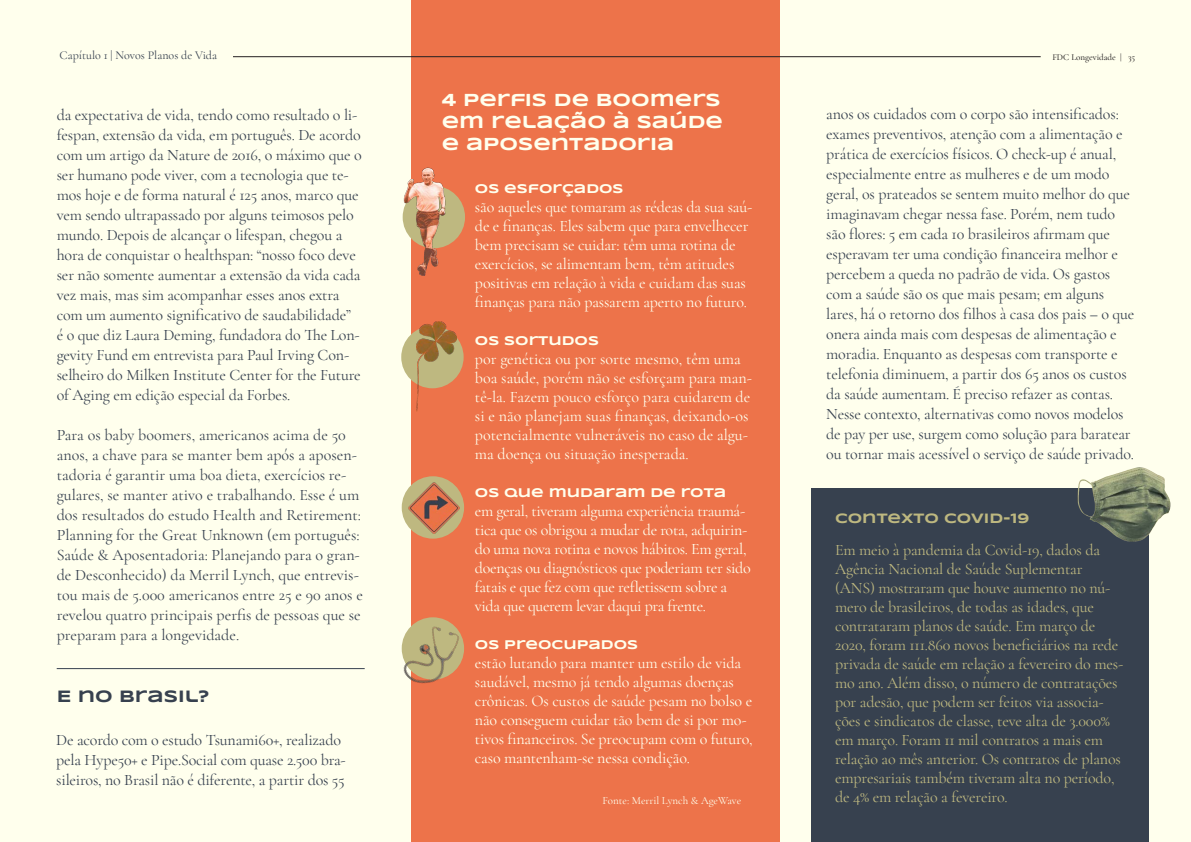
<style>
.page{position:relative;width:1191px;height:842px;background:#ffffed}
.page>*{position:absolute;margin:0;border:0;box-sizing:border-box;transform-origin:0 0}
.t1{font:700 18px "Syncopate";color:#ffffed}
.t2{font:700 17px "Syncopate";color:#37414f}
.t3{font:16px/20px "Cormorant Garamond";letter-spacing:-.01em;color:#37414f}
.t4{font:16px/19px "Cormorant Garamond";letter-spacing:-.01em;color:#ffffed}
.t5{font:16px/19px "Cormorant Garamond";letter-spacing:-.01em;color:#beb880}
.t6{font:700 14px "Syncopate";color:#beb880}
.t7{font:700 13px "Syncopate";color:#ffffed}
.t8{font:12px "Cormorant Garamond";color:#37414f}
.t9{font:11px "Cormorant Garamond";color:#ffffed}
.t10{font:500 9px "Cormorant Garamond";color:#231f20}
</style>
<div class="page">
<div style="left:811px;top:489px;width:337px;height:353px;background:#37414f"></div>
<div style="left:411px;top:0;width:368px;height:842px;background:#ed734a"></div>
<hr style="left:57px;top:668px;width:308px;height:1px;background:#37414f">
<img style="left:1072px;top:467px;width:99px;height:90px">
<div style="left:403px;top:186px;width:62px;height:62px;background:#beb880;border-radius:50%"></div>
<div style="left:401px;top:326px;width:62px;height:62px;background:#beb880;border-radius:50%"></div>
<div style="left:402px;top:476px;width:62px;height:63px;background:#beb880;border-radius:50%"></div>
<img style="left:416px;top:321px;width:41px;height:91px">
<img style="left:402px;top:167px;width:55px;height:109px">
<img style="left:408px;top:483px;width:51px;height:50px">
<img style="left:401px;top:617px;width:63px;height:67px">
<hr style="left:112px;top:57px;width:928px;height:1px;background:#231f20">
<div style="left:60px;top:48px;width:172px;height:16px;background:#ffffed"></div>
<p class="t8" style="left:60px;top:48px;width:159px">Capítulo 1 | Novos Planos de Vida</p>
<p class="t10" style="left:1052px;top:52px;width:84px">FDC Longevidade | 35</p>
<p class="t3" style="left:57px;top:105px;width:306px">da expectativa de vida, tendo como resultado o li&shy;fespan, extensão da vida, em português. De acordo com um artigo da Nature de 2016, o máximo que o ser humano pode viver, com a tecnologia que te&shy;mos hoje e de forma natural é 125 anos, marco que vem sendo ultrapassado por alguns teimosos pelo mundo. Depois de alcançar o lifespan, chegou a hora de conquistar o healthspan: “nosso foco deve ser não somente aumentar a extensão da vida cada vez mais, mas sim acompanhar esses anos extra com um aumento significativo de saudabilidade”<br>é o que diz Laura Deming, fundadora do The Lon&shy;gevity Fund em entrevista para Paul Irving Con&shy;selheiro do Milken Institute Center for the Future of Aging em edição especial da Forbes.</p>
<p class="t3" style="left:57px;top:425px;width:308px">Para os baby boomers, americanos acima de 50 anos, a chave para se manter bem após a aposen&shy;tadoria é garantir uma boa dieta, exercícios re&shy;gulares, se manter ativo e trabalhando. Esse é um dos resultados do estudo Health and Retirement:<br>Planning for the Great Unknown (em português:<br>Saúde &amp; Aposentadoria: Planejando para o gran&shy;de Desconhecido) da Merril Lynch, que entrevis&shy;tou mais de 5.000 americanos entre 25 e 90 anos e revelou quatro principais perfis de pessoas que se preparam para a longevidade.</p>
<p class="t2" style="left:57px;top:686px;width:154px">E NO BRASIL?</p>
<p class="t3" style="left:56px;top:729px;width:291px">De acordo com o estudo Tsunami60+, realizado pela Hype50+ e Pipe.Social com quase 2.500 bra&shy;sileiros, no Brasil não é diferente, a partir dos 55</p>
<p class="t1" style="left:442px;top:89px;width:280px">4 PERFIS DE BOOMERS</p>
<p class="t1" style="left:442px;top:111px;width:282px">EM RELAÇÃO À SAÚDE</p>
<p class="t1" style="left:442px;top:133px;width:234px">E APOSENTADORIA</p>
<p class="t7" style="left:475px;top:180px;width:150px">OS ESFORÇADOS</p>
<p class="t4" style="left:475px;top:197px;width:279px">são aqueles que tomaram as rédeas da sua saú&shy;de e finanças. Eles sabem que para envelhecer bem precisam se cuidar: têm uma rotina de exercícios, se alimentam bem, têm atitudes positivas em relação à vida e cuidam das suas finanças para não passarem aperto no futuro.</p>
<p class="t7" style="left:475px;top:332px;width:125px">OS SORTUDOS</p>
<p class="t4" style="left:475px;top:349px;width:278px">por genética ou por sorte mesmo, têm uma boa saúde, porém não se esforçam para man&shy;tê-la. Fazem pouco esforço para cuidarem de si e não planejam suas finanças, deixando-os potencialmente vulneráveis no caso de algu&shy;ma doença ou situação inesperada.</p>
<p class="t7" style="left:475px;top:484px;width:253px">OS QUE MUDARAM DE ROTA</p>
<p class="t4" style="left:475px;top:501px;width:277px">em geral, tiveram alguma experiência traumá&shy;tica que os obrigou a mudar de rota, adquirin&shy;do uma nova rotina e novos hábitos. Em geral, doenças ou diagnósticos que poderiam ter sido fatais e que fez com que refletissem sobre a vida que querem levar daqui pra frente.</p>
<p class="t7" style="left:475px;top:636px;width:165px">OS PREOCUPADOS</p>
<p class="t4" style="left:475px;top:653px;width:279px">estão lutando para manter um estilo de vida saudável, mesmo já tendo algumas doenças crônicas. Os custos de saúde pesam no bolso e não conseguem cuidar tão bem de si por mo&shy;tivos financeiros. Se preocupam com o futuro, caso mantenham-se nessa condição.</p>
<p class="t9" style="left:602px;top:793px;width:140px">Fonte: Merril Lynch &amp; AgeWave</p>
<p class="t3" style="left:826px;top:104px;width:309px">anos os cuidados com o corpo são intensificados: exames preventivos, atenção com a alimentação e prática de exercícios físicos. O check-up é anual, especialmente entre as mulheres e de um modo geral, os prateados se sentem muito melhor do que imaginavam chegar nessa fase. Porém, nem tudo são flores: 5 em cada 10 brasileiros afirmam que esperavam ter uma condição financeira melhor e percebem a queda no padrão de vida. Os gastos com a saúde são os que mais pesam; em alguns lares, há o retorno dos filhos à casa dos pais – o que onera ainda mais com despesas de alimentação e moradia. Enquanto as despesas com transporte e telefonia diminuem, a partir dos 65 anos os custos da saúde aumentam. É preciso refazer as contas.<br>Nesse contexto, alternativas como novos modelos de pay per use, surgem como solução para baratear ou tornar mais acessível o serviço de saúde privado.</p>
<p class="t6" style="left:835px;top:510px;width:196px">CONTEXTO COVID-19</p>
<p class="t5" style="left:835px;top:541px;width:289px">Em meio à pandemia da Covid-19, dados da Agência Nacional de Saúde Suplementar (ANS) mostraram que houve aumento no nú&shy;mero de brasileiros, de todas as idades, que contrataram planos de saúde. Em março de 2020, foram 111.860 novos beneficiários na rede privada de saúde em relação a fevereiro do mes&shy;mo ano. Além disso, o número de contratações por adesão, que podem ser feitos via associa&shy;ções e sindicatos de classe, teve alta de 3.000% em março. Foram 11 mil contratos a mais em relação ao mês anterior. Os contratos de planos empresariais também tiveram alta no período, de 4% em relação a fevereiro.</p>
</div>
